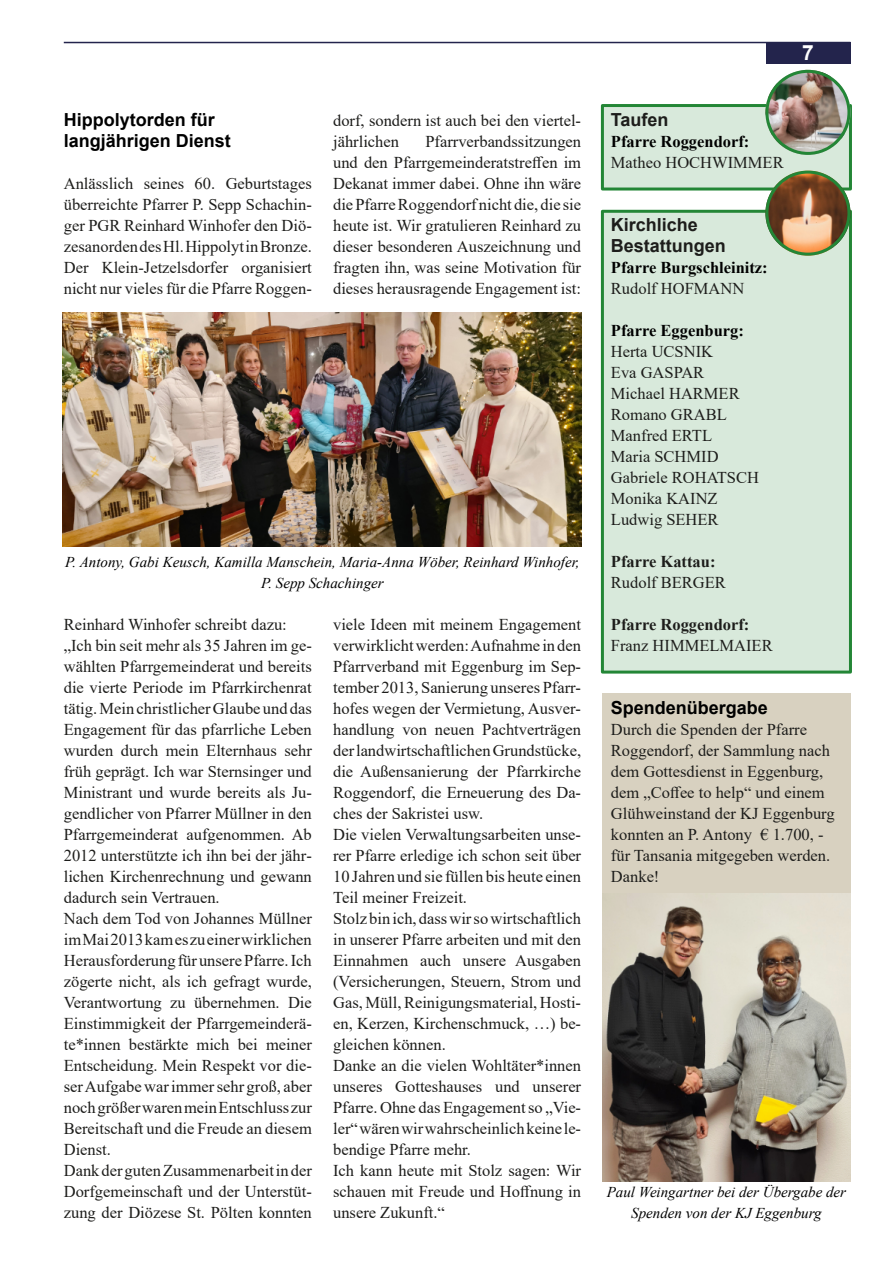
<style>
.page{position:relative;width:893px;height:1263px;background:#fff}
.page>*{position:absolute;margin:0;border:0;box-sizing:border-box;transform-origin:0 0}
.t1{font:700 21px "Arial";color:#fff}
.t2{font:700 18px/21px "Arial";color:#000}
.t3{font:700 18px/21px "Arial";color:#1d1d1b}
.t4{font:16.5px/21px "Times New Roman";color:#1d1d1b}
.t5{font:700 16.5px "Times New Roman";color:#000}
.t6{font:700 16.5px "Times New Roman";color:#1d1d1b}
.t7{font:italic 15px/21px "Times New Roman";color:#000;text-align:center}
</style>
<div class="page">
<hr style="left:64px;top:42px;width:786px;height:1px;background:#23244c">
<div style="left:765px;top:43px;width:85px;height:21px;background:#23244c"></div>
<div style="left:601px;top:104px;width:251px;height:86px;background:#d8e9db;border:3px solid #238636"></div>
<img style="left:765px;top:70px;width:85px;height:85px">
<div style="left:601px;top:210px;width:251px;height:464px;background:#d8e9db;border:3px solid #238636"></div>
<img style="left:765px;top:171px;width:85px;height:85px">
<img style="left:62px;top:312px;width:519px;height:234px">
<div style="left:602px;top:693px;width:248px;height:200px;background:#d8d1c0"></div>
<img style="left:602px;top:893px;width:248px;height:289px">
<p class="t2" style="left:64px;top:111px;width:169px">Hippolytorden für langjährigen Dienst</p>
<p class="t4" style="left:64px;top:175px;width:250px;text-align:justify">Anlässlich seines 60. Geburtstages überreichte Pfarrer P. Sepp Schachin‐ ger PGR Reinhard Winhofer den Diö‐ zesanordendesHl.HippolytinBronze.<br>Der Klein-Jetzelsdorfer organisiert nicht nur vieles für die Pfarre Roggen‐</p>
<p class="t4" style="left:333px;top:112px;width:250px">dorf, sondern ist auch bei den viertel‐ jährlichen</p>
<p class="t4" style="left:333px;top:133px;width:250px;text-align:justify;text-indent:92px">Pfarrverbandssitzungen und den Pfarrgemeinderatstreffen im Dekanat immer dabei. Ohne ihn wäre die PfarreRoggendorf nicht die, die sie heute ist. Wir gratulieren Reinhard zu dieser besonderen Auszeichnung und fragten ihn, was seine Motivation für dieses herausragende Engagement ist:</p>
<p class="t7" style="left:65px;top:553px;width:516px">P. Antony, Gabi Keusch, Kamilla Manschein, Maria-Anna Wöber, Reinhard Winhofer,<br>P. Sepp Schachinger</p>
<p class="t4" style="left:64px;top:616px;width:250px">Reinhard Winhofer schreibt dazu: „Ich bin seit mehr als 35 Jahren im ge‐ wählten Pfarrgemeinderat und bereits die vierte Periode im Pfarrkirchenrat tätig.Mein christlicher Glaube und das Engagement für das pfarrliche Leben wurden durch mein Elternhaus sehr früh geprägt. Ich war Sternsinger und Ministrant und wurde bereits als Ju‐ gendlicher von Pfarrer Müllner in den Pfarrgemeinderat aufgenommen. Ab 2012 unterstützte ich ihn bei der jähr‐ lichen Kirchenrechnung und gewann dadurch sein Vertrauen.<br>Nach dem Tod von Johannes Müllner imMai2013kameszueinerwirklichen Herausforderung für unsere Pfarre. Ich zögerte nicht, als ich gefragt wurde, Verantwortung zu übernehmen. Die Einstimmigkeit der Pfarrgemeinderä‐ te*innen bestärkte mich bei meiner Entscheidung. Mein Respekt vor die‐ serAufgabe war immer sehr groß, aber nochgrößerwarenmeinEntschlusszur Bereitschaft und die Freude an diesem Dienst.<br>Dank der gutenZusammenarbeitin der Dorfgemeinschaft und der Unterstüt‐ zung der Diözese St. Pölten konnten</p>
<p class="t4" style="left:333px;top:616px;width:250px">viele Ideen mit meinem Engagement verwirklicht werden:Aufnahmein den Pfarrverband mit Eggenburg im Sep‐ tember 2013, Sanierung unseres Pfarr‐ hofes wegen der Vermietung, Ausver‐ handlung von neuen Pachtverträgen derlandwirtschaftlichenGrundstücke, die Außensanierung der Pfarrkirche Roggendorf, die Erneuerung des Da‐ ches der Sakristei usw.<br>Die vielen Verwaltungsarbeiten unse‐ rer Pfarre erledige ich schon seit über 10 Jahren und sie füllen bis heute einen Teil meiner Freizeit.<br>Stolz binich, dass wir so wirtschaftlich in unserer Pfarre arbeiten und mit den Einnahmen auch unsere Ausgaben (Versicherungen, Steuern, Strom und Gas, Müll, Reinigungsmaterial, Hosti‐ en, Kerzen, Kirchenschmuck, …) be‐ gleichen können.<br>Danke an die vielen Wohltäter*innen unseres Gotteshauses und unserer Pfarre. Ohne das Engagement so „Vie‐ ler“wärenwirwahrscheinlichkeinele‐ bendige Pfarre mehr.<br>Ich kann heute mit Stolz sagen: Wir schauen mit Freude und Hoffnung in unsere Zukunft.“</p>
<p class="t1" style="left:802px;top:45px;width:13px">7</p>
<p class="t3" style="left:611px;top:111px;width:59px">Taufen</p>
<p class="t5" style="left:611px;top:136px;width:140px">Pfarre Roggendorf:</p>
<p class="t4" style="left:611px;top:154px;width:174px">Matheo HOCHWIMMER</p>
<p class="t3" style="left:611px;top:216px;width:117px">Kirchliche<br>Bestattungen</p>
<p class="t5" style="left:611px;top:262px;width:158px">Pfarre Burgschleinitz:</p>
<p class="t4" style="left:611px;top:280px;width:135px">Rudolf HOFMANN</p>
<p class="t5" style="left:611px;top:325px;width:135px">Pfarre Eggenburg:</p>
<p class="t4" style="left:611px;top:343px;width:150px">Herta UCSNIK<br>Eva GASPAR<br>Michael HARMER<br>Romano GRABL<br>Manfred ERTL<br>Maria SCHMID<br>Gabriele ROHATSCH<br>Monika KAINZ<br>Ludwig SEHER</p>
<p class="t6" style="left:611px;top:556px;width:106px">Pfarre Kattau:</p>
<p class="t4" style="left:611px;top:574px;width:117px">Rudolf BERGER</p>
<p class="t6" style="left:611px;top:619px;width:140px">Pfarre Roggendorf:</p>
<p class="t4" style="left:611px;top:637px;width:163px">Franz HIMMELMAIER</p>
<p class="t2" style="left:611px;top:699px;width:159px">Spendenübergabe</p>
<p class="t4" style="left:611px;top:721px;width:225px">Durch die Spenden der Pfarre<br>Roggendorf, der Sammlung nach dem Gottesdienst in Eggenburg, dem „Coffee to help“ und einem<br>Glühweinstand der KJ Eggenburg konnten an P. Antony € 1.700, - für Tansania mitgegeben werden.<br>Danke!</p>
<p class="t7" style="left:607px;top:1183px;width:241px">Paul Weingartner bei der Übergabe der<br>Spenden von der KJ Eggenburg</p>
</div>
